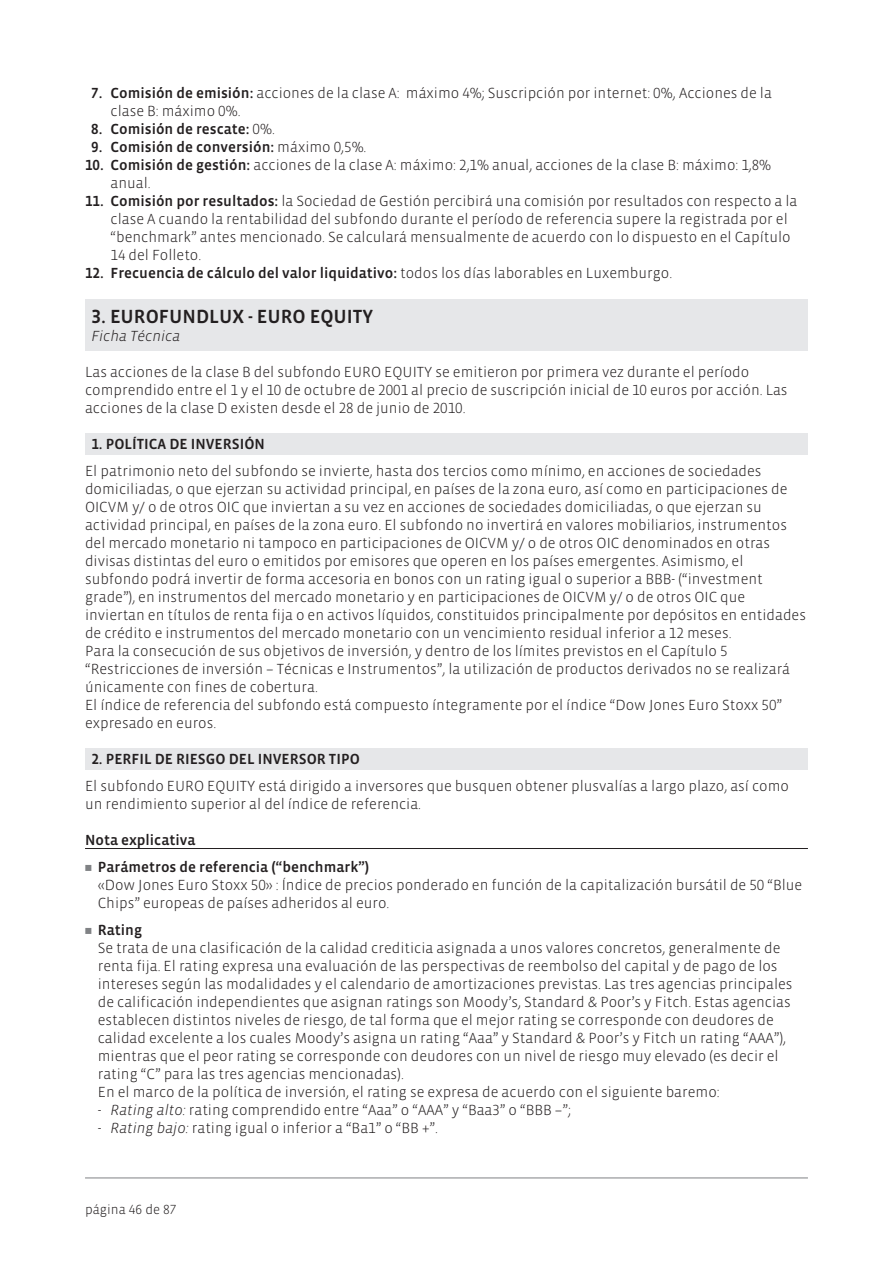
<style>
.page{position:relative;width:893px;height:1263px;background:#fff}
.page>*{position:absolute;margin:0;border:0;box-sizing:border-box;transform-origin:0 0}
.t1{font:500 19.5px "Vista Sans OTCE";color:#231f20}
.t2{font:300 15px/18px "Vista Sans OTCE";color:#231f20}
.t3{font:500 15px "Vista Sans OTCE";color:#231f20}
.t4{font:italic 300 15px "Vista Sans OTCE";color:#231f20}
.t5{font:300 13.5px "Vista Sans OTCE";color:#231f20}
.s1{font-weight:500}
.s2{font-weight:300}
.s3{font-family:"Universal Newswith Comm Pi";font-weight:400;font-size:12px;color:#808285}
.s4{font-style:italic}
</style>
<div class="page">
<div style="left:85px;top:299px;width:723px;height:51px;background:#e6e7e9"></div>
<div style="left:85px;top:433px;width:723px;height:22px;background:#e6e7e9"></div>
<div style="left:85px;top:748px;width:723px;height:22px;background:#e6e7e9"></div>
<hr style="left:85px;top:1177px;width:723px;height:1px;background:#808285">
<hr style="left:85px;top:848px;width:723px;height:1px;background:#231f20">
<p class="t2" style="left:111px;top:85px;width:663px;text-indent:-19px"><span class="s1">7. Comisión de emisión:</span> acciones de la clase A: máximo 4%; Suscripción por internet: 0%, Acciones de la clase B: máximo 0%.</p>
<p class="t3" style="left:91px;top:123px;width:185px">8. Comisión de rescate: <span class="s2">0%.</span></p>
<p class="t3" style="left:91px;top:141px;width:277px">9. Comisión de conversión: <span class="s2">máximo 0,5%.</span></p>
<p class="t2" style="left:111px;top:157px;width:662px;text-indent:-26px"><span class="s1">10. Comisión de gestión:</span> acciones de la clase A: máximo: 2,1% anual, acciones de la clase B: máximo: 1,8% anual.</p>
<p class="t2" style="left:111px;top:193px;width:688px;text-indent:-26px"><span class="s1">11. Comisión por resultados:</span> la Sociedad de Gestión percibirá una comisión por resultados con respecto a la clase A cuando la rentabilidad del subfondo durante el período de referencia supere la registrada por el “benchmark” antes mencionado. Se calculará mensualmente de acuerdo con lo dispuesto en el Capítulo 14 del Folleto.</p>
<p class="t3" style="left:85px;top:267px;width:589px">12. Frecuencia de cálculo del valor liquidativo: <span class="s2">todos los días laborables en Luxemburgo.</span></p>
<h1 class="t1" style="left:91px;top:308px;width:283px">3. EUROFUNDLUX - EURO EQUITY</h1>
<p class="t4" style="left:91px;top:330px;width:90px">Ficha Técnica</p>
<p class="t2" style="left:85px;top:364px;width:704px">Las acciones de la clase B del subfondo EURO EQUITY se emitieron por primera vez durante el período comprendido entre el 1 y el 10 de octubre de 2001 al precio de suscripción inicial de 10 euros por acción. Las acciones de la clase D existen desde el 28 de junio de 2010.</p>
<p class="t3" style="left:91px;top:438px;width:175px">1. POLÍTICA DE INVERSIÓN</p>
<p class="t2" style="left:85px;top:463px;width:722px">El patrimonio neto del subfondo se invierte, hasta dos tercios como mínimo, en acciones de sociedades domiciliadas, o que ejerzan su actividad principal, en países de la zona euro, así como en participaciones de OICVM y/ o de otros OIC que inviertan a su vez en acciones de sociedades domiciliadas, o que ejerzan su actividad principal, en países de la zona euro. El subfondo no invertirá en valores mobiliarios, instrumentos del mercado monetario ni tampoco en participaciones de OICVM y/ o de otros OIC denominados en otras divisas distintas del euro o emitidos por emisores que operen en los países emergentes. Asimismo, el subfondo podrá invertir de forma accesoria en bonos con un rating igual o superior a BBB- (“investment grade”), en instrumentos del mercado monetario y en participaciones de OICVM y/ o de otros OIC que inviertan en títulos de renta fija o en activos líquidos, constituidos principalmente por depósitos en entidades de crédito e instrumentos del mercado monetario con un vencimiento residual inferior a 12 meses.<br>Para la consecución de sus objetivos de inversión, y dentro de los límites previstos en el Capítulo 5 “Restricciones de inversión – Técnicas e Instrumentos”, la utilización de productos derivados no se realizará únicamente con fines de cobertura.<br>El índice de referencia del subfondo está compuesto íntegramente por el índice “Dow Jones Euro Stoxx 50” expresado en euros.</p>
<p class="t3" style="left:91px;top:753px;width:270px">2. PERFIL DE RIESGO DEL INVERSOR TIPO</p>
<p class="t2" style="left:85px;top:778px;width:705px">El subfondo EURO EQUITY está dirigido a inversores que busquen obtener plusvalías a largo plazo, así como un rendimiento superior al del índice de referencia.</p>
<p class="t3" style="left:85px;top:834px;width:112px">Nota explicativa</p>
<p class="t2" style="left:98px;top:859px;width:706px;text-indent:-13px"><span class="s3">-</span> <span class="s1">Parámetros de referencia (“benchmark”)<br></span>«Dow Jones Euro Stoxx 50» : Índice de precios ponderado en función de la capitalización bursátil de 50 “Blue<br>Chips” europeas de países adheridos al euro.</p>
<p class="t2" style="left:98px;top:922px;width:696px;text-indent:-13px"><span class="s3">-</span> <span class="s1">Rating<br></span>Se trata de una clasificación de la calidad crediticia asignada a unos valores concretos, generalmente de renta fija. El rating expresa una evaluación de las perspectivas de reembolso del capital y de pago de los intereses según las modalidades y el calendario de amortizaciones previstas. Las tres agencias principales de calificación independientes que asignan ratings son Moody’s, Standard &amp; Poor’s y Fitch. Estas agencias establecen distintos niveles de riesgo, de tal forma que el mejor rating se corresponde con deudores de calidad excelente a los cuales Moody’s asigna un rating “Aaa” y Standard &amp; Poor’s y Fitch un rating “AAA”), mientras que el peor rating se corresponde con deudores con un nivel de riesgo muy elevado (es decir el rating “C” para las tres agencias mencionadas).<br>En el marco de la política de inversión, el rating se expresa de acuerdo con el siguiente baremo:</p>
<p class="t2" style="left:98px;top:1102px;width:475px"><span class="s4">- Rating alto:</span> rating comprendido entre “Aaa” o “AAA” y “Baa3” o “BBB –”;</p>
<p class="t2" style="left:98px;top:1120px;width:342px"><span class="s4">- Rating bajo:</span> rating igual o inferior a “Ba1” o “BB +”.</p>
<p class="t5" style="left:85px;top:1204px;width:93px">página 46 de 87</p>
</div>
